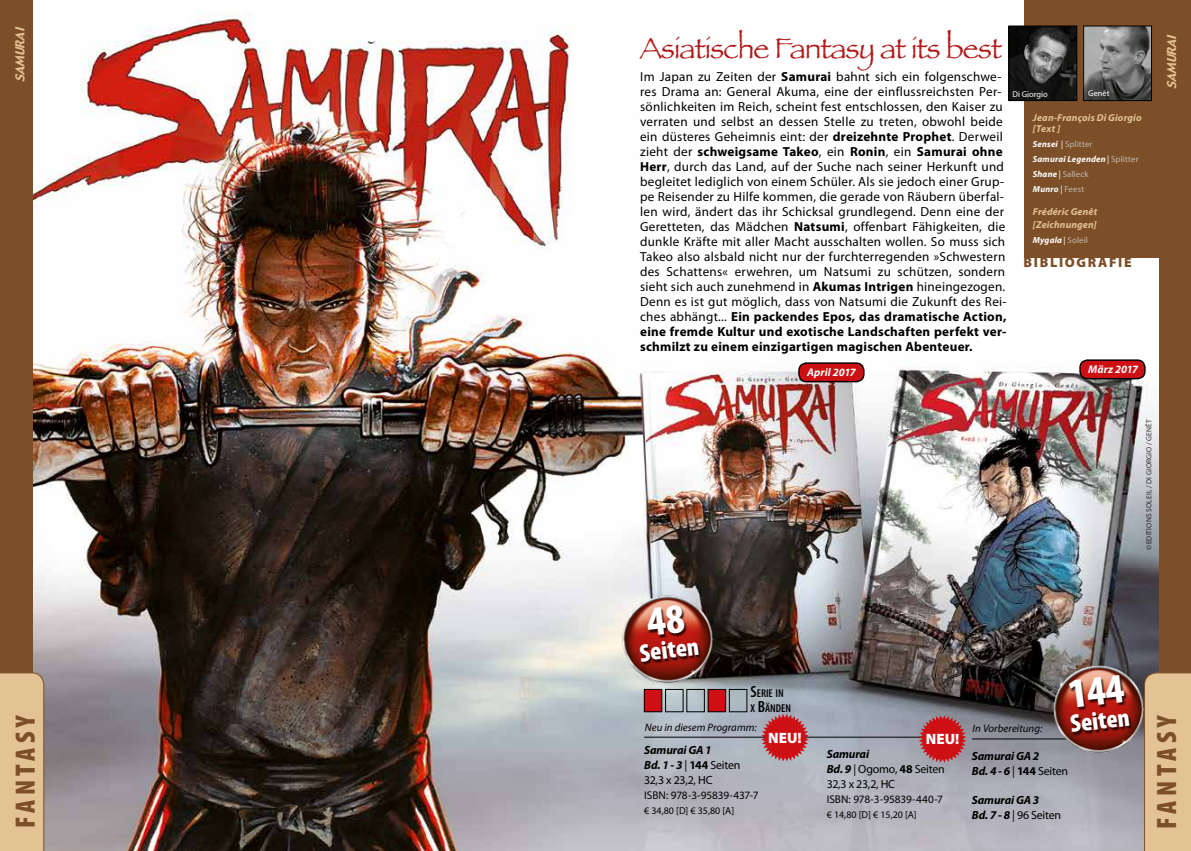
<style>
.page{position:relative;width:1191px;height:851px;background:#fff}
.page>*{position:absolute;margin:0;border:0;box-sizing:border-box;transform-origin:0 0}
.t1{font:30px "Papyrus";letter-spacing:-.03em;color:#b01918}
.t2{font:900 condensed 28.12px "Myriad Pro";letter-spacing:.16em;color:#7d4f28}
.t3{font:900 condensed 25.25px "Myriad Pro";color:#fff}
.t4{font:900 15px "Myriad Pro";color:#fff}
.t5{font:900 13.75px "Myriad Pro";letter-spacing:.12em;color:#7d4f28}
.t6{font:13.12px/15px "Myriad Pro";letter-spacing:.02em;color:#000}
.t7{font:italic 12.12px "Gadget";color:#e3c294}
.t8{font:11.88px/15px "Myriad Pro";letter-spacing:-.02em;color:#000}
.t9{font:italic 700 11.88px/15px "Myriad Pro";letter-spacing:-.015em;color:#000}
.t10{font:600 condensed 11.38px/15px "Myriad Pro";color:#000}
.t11{font:11.25px "Myriad Pro";letter-spacing:-.01em;color:#000}
.t12{font:italic 700 11.12px "Myriad Pro";letter-spacing:.005em;color:#fff}
.t13{font:italic 10.88px "Myriad Pro";letter-spacing:.005em;color:#000}
.t14{font:italic 700 10px/11.2px "Myriad Pro";letter-spacing:.015em;color:#e3c294}
.t15{font:10px "Myriad Pro";color:#000}
.t16{font:italic 700 8.75px/15px "Myriad Pro";letter-spacing:.02em;color:#fff}
.t17{font:8.38px "Myriad Pro";color:#fff}
.t18{font:7.5px "Myriad Pro";letter-spacing:.02em;color:#000}
.s1{font-weight:700}
.s2{font-weight:400;font-style:normal}
.s3{font-weight:400;font-style:normal;color:#bfb9b0}
.s4{font-size:16.25px}
.s5{font-weight:700;font-style:italic}
.s6{font-style:normal}
</style>
<div class="page">
<img style="left:32px;top:0;width:1127px;height:850px">
<div style="left:1080px;top:360px;width:64px;height:18px;background:#cd1013;border-radius:8px"></div>
<div style="left:1079px;top:359px;width:66px;height:20px;border:1px solid #000;border-radius:8px"></div>
<div style="left:799px;top:363px;width:64px;height:18px;background:#cd1013;border-radius:8px"></div>
<div style="left:798px;top:362px;width:66px;height:20px;border:1px solid #000;border-radius:8px"></div>
<div style="left:1159px;top:0;width:32px;height:850px;background:#7d4f28"></div>
<div style="left:0;top:0;width:32px;height:850px;background:#7d4f28"></div>
<div style="left:0;top:672px;width:44px;height:178px;background:#e3c294"></div>
<div style="left:1144px;top:672px;width:47px;height:178px;background:#e3c294"></div>
<div style="left:1024px;top:0;width:141px;height:258px;background:#7d4f28"></div>
<img style="left:1085px;top:28px;width:65px;height:71px">
<div style="left:1083px;top:26px;width:69px;height:75px;border:1px solid #000"></div>
<img style="left:1010px;top:28px;width:65px;height:71px">
<div style="left:1008px;top:26px;width:69px;height:75px;border:1px solid #000"></div>
<hr style="left:644px;top:736px;width:311px;height:1px;background:#000">
<hr style="left:972px;top:738px;width:115px;height:1px;background:#000">
<svg style="left:761px;top:713px;width:47px;height:48px;background:#c0464c"></svg>
<svg style="left:918px;top:715px;width:48px;height:47px;background:#ba3e43"></svg>
<div style="left:644px;top:689px;width:18px;height:22px;background:#cd1013"></div>
<div style="left:644px;top:689px;width:18px;height:23px;border:1px solid #000"></div>
<div style="left:665px;top:689px;width:18px;height:23px;border:1px solid #000"></div>
<div style="left:686px;top:689px;width:19px;height:23px;border:1px solid #000"></div>
<div style="left:708px;top:689px;width:17px;height:22px;background:#cd1013"></div>
<div style="left:707px;top:689px;width:19px;height:23px;border:1px solid #000"></div>
<div style="left:729px;top:689px;width:18px;height:23px;border:1px solid #000"></div>
<img style="left:1049px;top:662px;width:100px;height:100px">
<div style="left:1068px;top:675px;width:64px;height:61px;background:#000;opacity:.75"></div>
<img style="left:619px;top:591px;width:99px;height:101px">
<div style="left:640px;top:606px;width:62px;height:59px;background:#000;opacity:.75"></div>
<svg style="left:1068px;top:674px;width:57px;height:33px;background:#8e4133"></svg>
<svg style="left:646px;top:604px;width:39px;height:32px"></svg>
<p class="t7" style="left:12px;top:82px;width:60px;rotate:-90deg">Samurai</p>
<h2 class="t2" style="left:7px;top:828px;width:116px;rotate:-90deg">Fan tasy</h2>
<h1 class="t1" style="left:640px;top:30px;width:364px">Asiatische Fantasy at its best</h1>
<p class="t6" style="left:640px;top:69px;width:368px">I m Japan zu Zeiten der <span class="s1">Samurai</span> bahnt sich ein folgenschwe&shy;res Drama an: General Akuma, eine der einflussreichsten Per&shy;sönlichkeiten im Reich, scheint fest entschlossen, den Kaiser zu verraten und selbst an dessen Stelle zu treten, obwohl beide ein düsteres Geheimnis eint: der <span class="s1">dreizehnte Prophet</span>. Derweil zieht der <span class="s1">schweigsame Takeo</span>, ein <span class="s1">Ronin</span>, ein <span class="s1">Samurai ohne Herr</span>, durch das Land, auf der Suche nach seiner Herkunft und begleitet lediglich von einem Schüler. Als sie jedoch einer Grup&shy;pe Reisender zu H ilfe kommen, die gerade von Räubern überfal&shy;len wird, ändert das ihr Schicksal grundlegend. Denn eine der Geretteten, das Mädchen <span class="s1">Natsumi</span>, offenbart Fähigkeiten, die dunkle Kräfte mit aller Macht ausschalten wollen. So muss sich Takeo also alsbald nicht nur der furchterregenden »Schwestern des Schattens« erwehren, um Natsumi zu schützen, sondern sieht sich auch zunehmend in <span class="s1">Akumas Intrigen</span> hineingezogen.<br>Denn es ist gut möglich, dass von Natsumi die Zukunft des Rei&shy;ches abhängt... <span class="s1">Ein packendes Epos, das dramatische Action, eine fremde Kultur und exotische Landschaften perfekt ver&shy;schmilzt zu einem einzigartigen magischen Abenteuer.</span></p>
<p class="t17" style="left:1012px;top:89px;width:37px">Di Giorgio</p>
<p class="t17" style="left:1088px;top:88px;width:23px">Genêt</p>
<p class="t14" style="left:1033px;top:111px;width:110px">Jean-François Di Giorgio [Text ]</p>
<p class="t16" style="left:1033px;top:136px;width:107px">Sensei <span class="s2">|</span> <span class="s3">Splitter<br></span>Samurai Legenden <span class="s2">|</span> <span class="s3">Splitter<br></span>Shane <span class="s2">|</span> <span class="s3">Salleck<br></span>Munro <span class="s2">|</span> <span class="s3">Feest</span></p>
<p class="t14" style="left:1033px;top:204px;width:66px;line-height:13.8px">Frédéric Genêt [Zeichnungen]</p>
<p class="t16" style="left:1033px;top:232px;width:56px">Mygala <span class="s2">|</span> <span class="s3">Soleil</span></p>
<p class="t5" style="left:1023px;top:253px;width:109px">BIBLIOGRAFIE</p>
<p class="t12" style="left:807px;top:365px;width:50px">April 2017</p>
<p class="t12" style="left:1088px;top:362px;width:52px">März 2017</p>
<p class="t7" style="left:1164px;top:89px;width:60px;rotate:-90deg">Samurai</p>
<p class="t18" style="left:1144px;top:549px;width:132px;rotate:-90deg">©Editions Soleil / Di Giorgio / Genêt</p>
<h3 class="t3" style="left:638px;top:637px;width:61px;rotate:-7deg">Seiten</h3>
<p class="t10" style="left:750px;top:685px;width:42px"><span class="s4">S</span>ERIE IN<br>X <span class="s4">B</span>ÄNDEN</p>
<h3 class="t3" style="left:1068px;top:707px;width:61px;rotate:-7deg">Seiten</h3>
<p class="t13" style="left:645px;top:720px;width:113px">Neu in diesem Programm:</p>
<p class="t13" style="left:972px;top:721px;width:71px">In Vorbereitung:</p>
<p class="t4" style="left:768px;top:727px;width:35px">NEU!</p>
<p class="t4" style="left:926px;top:728px;width:35px">NEU!</p>
<p class="t8" style="left:644px;top:741px;width:98px"><span class="s5">Samurai GA 1<br>Bd. 1 - 3</span> | <span class="s1">144</span> Seiten<br>32,3 x 23,2, HC</p>
<p class="t11" style="left:644px;top:787px;width:7px">ISBN</p>
<p class="t11" style="left:666px;top:787px;width:94px">: 978-3-95839-437-7</p>
<p class="t15" style="left:644px;top:803px;width:91px">€ 34,80 [D] € 35,80 [A]</p>
<p class="t8" style="left:826px;top:746px;width:119px"><span class="s5">Samurai<br>Bd. 9</span> | Ogomo, <span class="s1">48</span> Seiten<br>32,3 x 23,2, HC</p>
<p class="t11" style="left:826px;top:792px;width:7px">ISBN</p>
<p class="t11" style="left:848px;top:792px;width:96px">: 978-3-95839-440-7</p>
<p class="t15" style="left:826px;top:808px;width:91px">€ 14,80 [D] € 15,20 [A]</p>
<p class="t9" style="left:972px;top:747px;width:98px">Samurai GA 2<br>Bd. 4 - 6 <span class="s2">|</span> <span class="s6">144</span> <span class="s2">Seiten</span></p>
<p class="t9" style="left:972px;top:792px;width:91px">Samurai GA 3<br>Bd. 7 - 8 <span class="s2">| 96 Seiten</span></p>
<h2 class="t2" style="left:1148px;top:828px;width:116px;rotate:-90deg">Fan tasy</h2>
</div>
